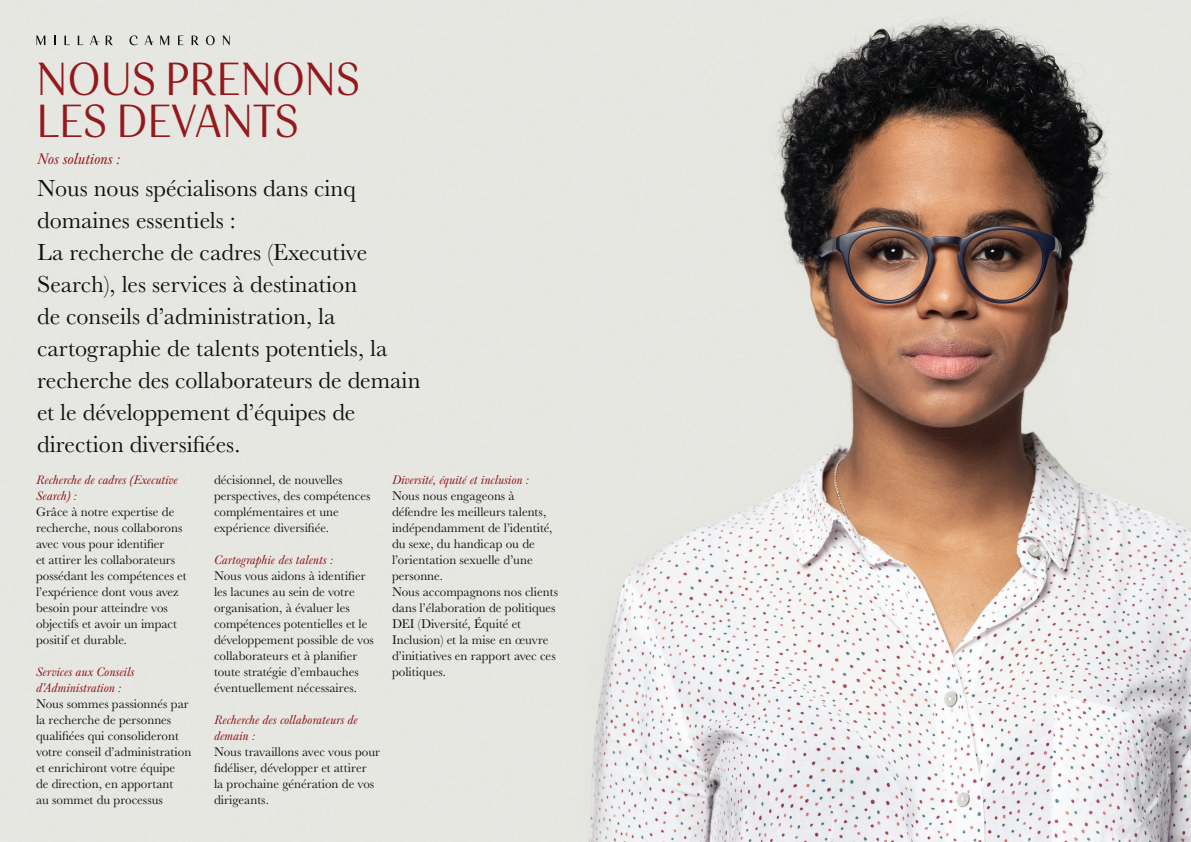
<style>
.page{position:relative;width:1191px;height:842px;background:#fff}
.page>*{position:absolute;margin:0;border:0;box-sizing:border-box;transform-origin:0 0}
.t1{font:48px/42px "Senlot Nor Boo";letter-spacing:-.01em;color:#94191d}
.t2{font:24px/32px "Baskerville URW";color:#0d1214}
.t3{font:italic 16px "Baskerville URW";color:#94191d}
.t4{font:13px/16px "Baskerville URW";color:#0d1214}
.t5{font:italic 13px/16px "Baskerville URW";color:#94191d}
</style>
<div class="page">
<img style="left:0;top:0;width:1191px;height:842px">
<svg style="left:36px;top:36px;width:9px;height:9px"></svg>
<svg style="left:54px;top:36px;width:2px;height:9px"></svg>
<svg style="left:64px;top:36px;width:6px;height:9px"></svg>
<svg style="left:78px;top:36px;width:5px;height:9px"></svg>
<svg style="left:90px;top:36px;width:9px;height:9px"></svg>
<svg style="left:106px;top:36px;width:7px;height:9px"></svg>
<svg style="left:129px;top:35px;width:9px;height:10px"></svg>
<svg style="left:145px;top:36px;width:9px;height:9px"></svg>
<svg style="left:160px;top:36px;width:9px;height:9px"></svg>
<svg style="left:178px;top:36px;width:6px;height:9px"></svg>
<svg style="left:192px;top:36px;width:7px;height:9px"></svg>
<svg style="left:206px;top:35px;width:9px;height:10px"></svg>
<svg style="left:222px;top:36px;width:8px;height:9px"></svg>
<p class="t1" style="left:36px;top:59px;width:326px">NOUS PRENONS<br>LES DEVANTS</p>
<p class="t3" style="left:37px;top:150px;width:84px">Nos solutions :</p>
<p class="t2" style="left:37px;top:172px;width:320px">Nous nous spécialisons dans cinq domaines essentiels :</p>
<p class="t2" style="left:37px;top:236px;width:385px">La recherche de cadres (Executive Search), les services à destination<br>de conseils d’administration, la cartographie de talents potentiels, la recherche des collaborateurs de demain et le développement d’équipes de direction diversifiées.</p>
<p class="t5" style="left:36px;top:472px;width:143px">Recherche de cadres (Executive<br>Search) :</p>
<p class="t4" style="left:36px;top:503px;width:152px">Grâce à notre expertise de recherche, nous collaborons avec vous pour identifier<br>et attirer les collaborateurs possédant les compétences et l’expérience dont vous avez besoin pour atteindre vos objectifs et avoir un impact positif et durable.</p>
<p class="t5" style="left:36px;top:664px;width:100px">Services aux Conseils d’Administration :</p>
<p class="t4" style="left:36px;top:695px;width:157px">Nous sommes passionnés par la recherche de personnes qualifiées qui consolideront votre conseil d’administration et enrichiront votre équipe<br>de direction, en apportant<br>au sommet du processus</p>
<p class="t4" style="left:214px;top:471px;width:158px">décisionnel, de nouvelles perspectives, des compétences complémentaires et une expérience diversifiée.</p>
<p class="t5" style="left:214px;top:552px;width:120px">Cartographie des talents :</p>
<p class="t4" style="left:214px;top:567px;width:161px">Nous vous aidons à identifier les lacunes au sein de votre organisation, à évaluer les compétences potentielles et le développement possible de vos collaborateurs et à planifier toute stratégie d’embauches éventuellement nécessaires.</p>
<p class="t5" style="left:214px;top:712px;width:145px">Recherche des collaborateurs de demain :</p>
<p class="t4" style="left:214px;top:743px;width:167px">Nous travaillons avec vous pour fidéliser, développer et attirer<br>la prochaine génération de vos dirigeants.</p>
<p class="t5" style="left:392px;top:472px;width:138px">Diversité, équité et inclusion :</p>
<p class="t4" style="left:392px;top:487px;width:162px">Nous nous engageons à défendre les meilleurs talents, indépendamment de l’identité, du sexe, du handicap ou de l’orientation sexuelle d’une personne.</p>
<p class="t4" style="left:392px;top:583px;width:167px">Nous accompagnons nos clients dans l’élaboration de politiques<br>DEI (Diversité, Équité et<br>Inclusion) et la mise en œuvre d’initiatives en rapport avec ces politiques.</p>
</div>
